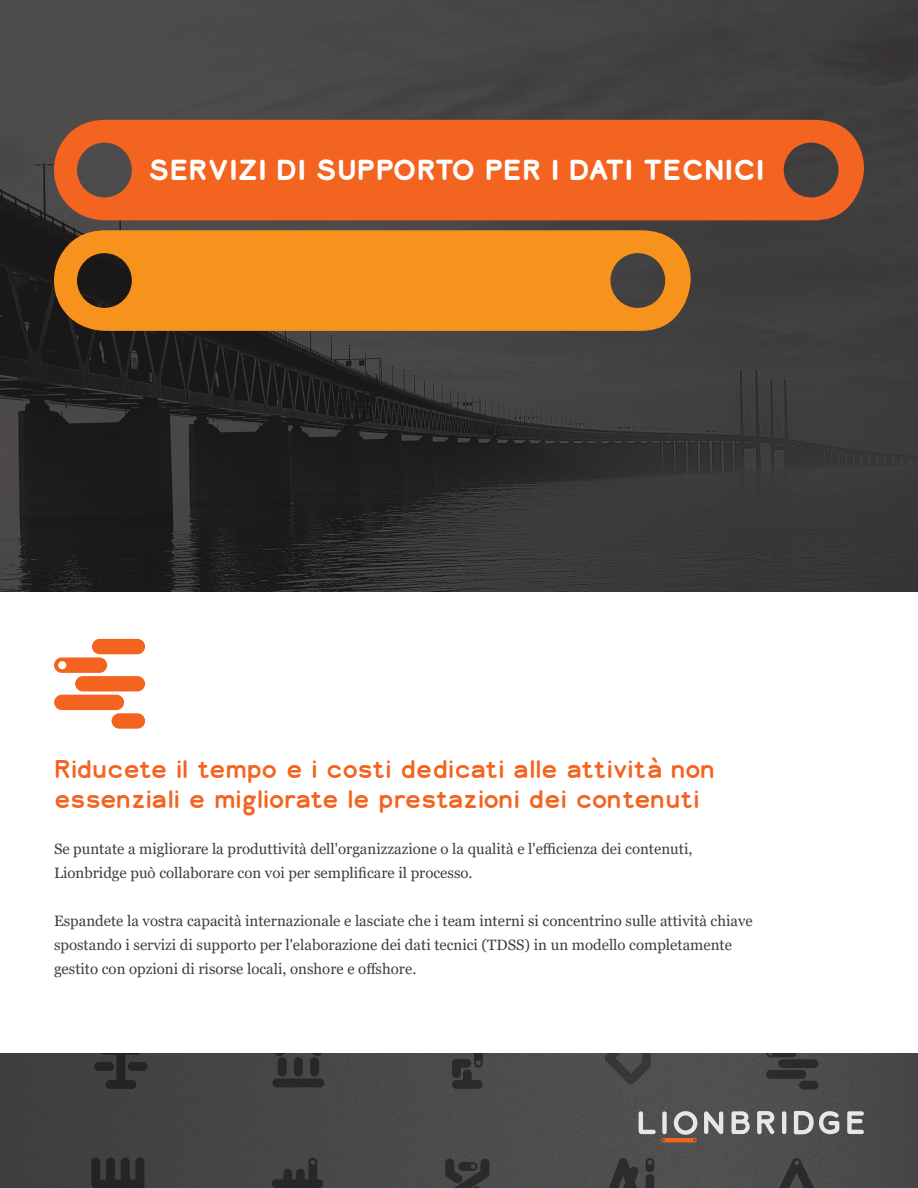
<style>
.page{position:relative;width:918px;height:1188px;background:#fff}
.page>*{position:absolute;margin:0;border:0;box-sizing:border-box;transform-origin:0 0}
.Lion_Main_Title{font:700 27px "Lionbridge Sans";color:#fff}
.Lion_Header{font:24px/30px "Lionbridge Sans";color:#f36421}
.Lion_Intro{font:15px/24px "Georgia";color:#3e3e3f}
</style>
<div class="page">
<img style="left:0;top:1053px;width:918px;height:135px">
<svg style="left:605px;top:1053px;width:46px;height:31px"></svg>
<svg style="left:91px;top:1158px;width:53px;height:30px;background:#2c2a2c"></svg>
<div style="left:94px;top:1062px;width:20px;height:9px;background:#231f20;border-radius:4px"></div>
<div style="left:128px;top:1062px;width:19px;height:9px;background:#231f20;border-radius:4px"></div>
<svg style="left:100px;top:1053px;width:41px;height:36px"></svg>
<div style="left:278px;top:1057px;width:9px;height:20px;background:#282728;border-radius:4px"></div>
<div style="left:310px;top:1057px;width:9px;height:20px;background:#292728;border-radius:4px"></div>
<div style="left:272px;top:1078px;width:52px;height:9px;background:#282728;border-radius:4px"></div>
<div style="left:294px;top:1057px;width:9px;height:20px;background:#282728;border-radius:4px"></div>
<svg style="left:275px;top:1053px;width:47px;height:3px"></svg>
<div style="left:766px;top:1070px;width:40px;height:9px;background:#2c2b2b;border-radius:4px"></div>
<div style="left:778px;top:1059px;width:40px;height:9px;background:#2c2b2b;border-radius:4px"></div>
<div style="left:799px;top:1081px;width:19px;height:9px;background:#2c2b2b;border-radius:4px"></div>
<svg style="left:766px;top:1053px;width:31px;height:4px"></svg>
<svg style="left:272px;top:1157px;width:51px;height:31px;background:#383738"></svg>
<svg style="left:452px;top:1053px;width:31px;height:36px"></svg>
<svg style="left:445px;top:1159px;width:44px;height:29px"></svg>
<svg style="left:772px;top:1158px;width:49px;height:30px"></svg>
<svg style="left:603px;top:1158px;width:51px;height:30px;background:#3e3e3e"></svg>
<img style="left:0;top:0;width:918px;height:591px">
<svg style="left:704px;top:1111px;width:19px;height:23px"></svg>
<svg style="left:731px;top:1111px;width:19px;height:23px"></svg>
<svg style="left:757px;top:1111px;width:17px;height:23px"></svg>
<svg style="left:782px;top:1111px;width:4px;height:23px"></svg>
<svg style="left:639px;top:1111px;width:58px;height:31px;background:#857a76"></svg>
<svg style="left:794px;top:1111px;width:45px;height:23px"></svg>
<svg style="left:847px;top:1111px;width:17px;height:23px"></svg>
<svg style="left:54px;top:120px;width:810px;height:100px;background:#e46124"></svg>
<svg style="left:54px;top:230px;width:637px;height:101px;background:#e0871e"></svg>
<div style="left:54px;top:695px;width:70px;height:15px;background:#f36421;border-radius:8px"></div>
<div style="left:75px;top:676px;width:70px;height:15px;background:#f36421;border-radius:8px"></div>
<div style="left:112px;top:713px;width:33px;height:16px;background:#f36421;border-radius:8px"></div>
<svg style="left:54px;top:657px;width:53px;height:16px"></svg>
<div style="left:92px;top:639px;width:53px;height:15px;background:#f36421;border-radius:8px"></div>
<p class="Lion_Main_Title" style="left:148px;top:151px;width:618px">SERVIZI DI SUPPORTO PER I DATI TECNICI</p>
<p class="Lion_Header" style="left:54px;top:754px;width:663px">Riducete il tempo e i costi dedicati alle attività non essenziali e migliorate le prestazioni dei contenuti</p>
<p class="Lion_Intro" style="left:54px;top:837px;width:640px">Se puntate a migliorare la produttività dell'organizzazione o la qualità e l'efficienza dei contenuti,<br>Lionbridge può collaborare con voi per semplificare il processo.</p>
<p class="Lion_Intro" style="left:54px;top:909px;width:700px">Espandete la vostra capacità internazionale e lasciate che i team interni si concentrino sulle attività chiave spostando i servizi di supporto per l'elaborazione dei dati tecnici (TDSS) in un modello completamente gestito con opzioni di risorse locali, onshore e offshore.</p>
</div>
